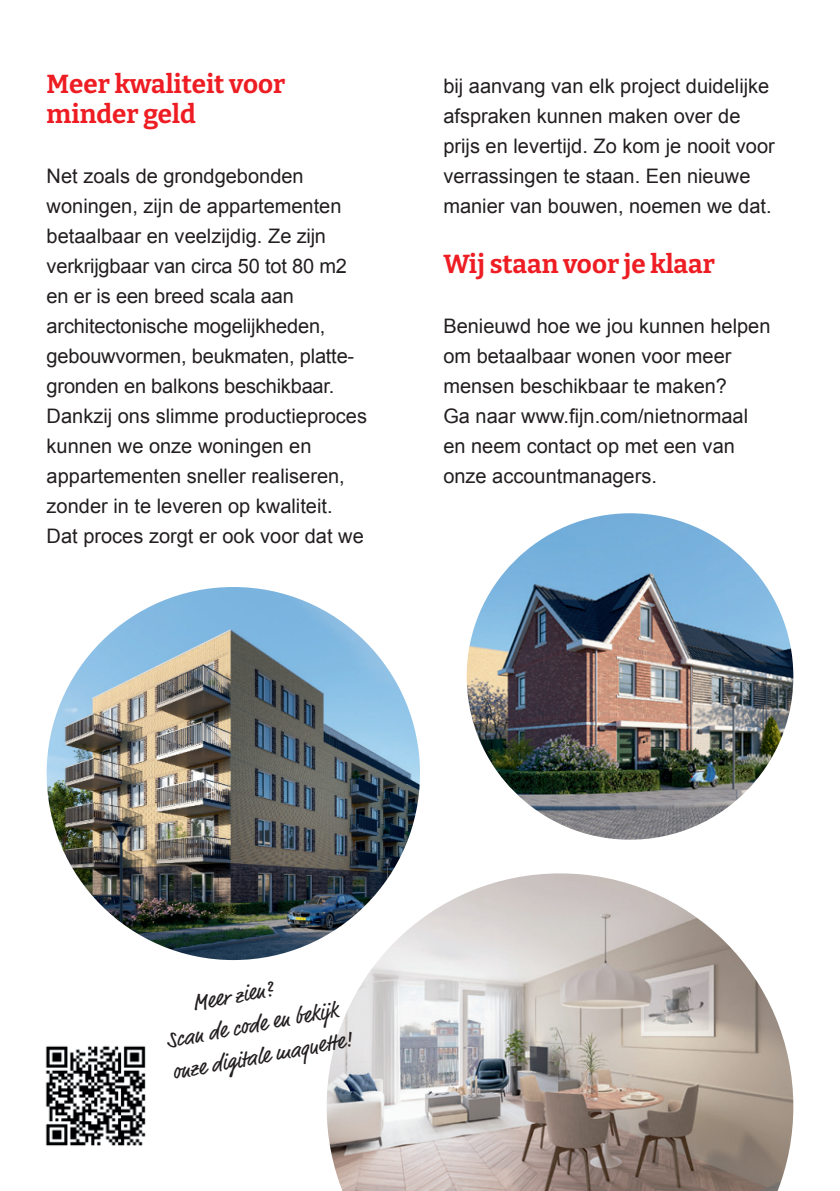
<style>
.page{position:relative;width:840px;height:1191px;background:#fff}
.page>*{position:absolute;margin:0;border:0;box-sizing:border-box;transform-origin:0 0}
.t1{font:700 26px "Bitter";color:#ee1d23}
.t2{font:22px/32.2px "Market Pro";color:#231f20}
.t3{font:20px/30px "Arial";color:#231f20}
</style>
<div class="page">
<img style="left:466px;top:513px;width:326px;height:326px;border-radius:163px">
<img style="left:326px;top:873px;width:466px;height:318px">
<img style="left:47px;top:587px;width:373px;height:373px;border-radius:186px">
<img style="left:45px;top:1046px;width:101px;height:100px">
<p class="t1" style="left:47px;top:68px;width:240px">Meer kwaliteit voor</p>
<p class="t1" style="left:47px;top:98px;width:151px">minder geld</p>
<p class="t3" style="left:47px;top:161px;width:322px">Net zoals de grondgebonden woningen, zijn de appartementen betaalbaar en veelzijdig. Ze zijn verkrijgbaar van circa 50 tot 80 m2 en er is een breed scala aan architectonische mogelijkheden, gebouwvormen, beukmaten, platte&shy;gronden en balkons beschikbaar.<br>Dankzij ons slimme productieproces kunnen we onze woningen en appartementen sneller realiseren, zonder in te leveren op kwaliteit.<br>Dat proces zorgt er ook voor dat we</p>
<p class="t3" style="left:443px;top:71px;width:333px">bij aanvang van elk project duidelijke afspraken kunnen maken over de prijs en levertijd. Zo kom je nooit voor verrassingen te staan. Een nieuwe manier van bouwen, noemen we dat.</p>
<p class="t1" style="left:443px;top:248px;width:273px">Wij staan voor je klaar</p>
<p class="t3" style="left:443px;top:311px;width:328px">Benieuwd hoe we jou kunnen helpen om betaalbaar wonen voor meer mensen beschikbaar te maken?</p>
<p class="t3" style="left:443px;top:401px;width:306px">Ga naar www.fijn.com/nietnormaal</p>
<p class="t3" style="left:443px;top:431px;width:293px">en neem contact op met een van</p>
<p class="t3" style="left:443px;top:461px;width:215px">onze accountmanagers.</p>
<p class="t2" style="left:158px;top:995px;width:175px;text-indent:33px;rotate:-11deg">Meer zien?<br>Scan de code en bekijk</p>
<p class="t2" style="left:170px;top:1058px;width:184px;rotate:-11deg">onze digitale maquette!</p>
</div>
